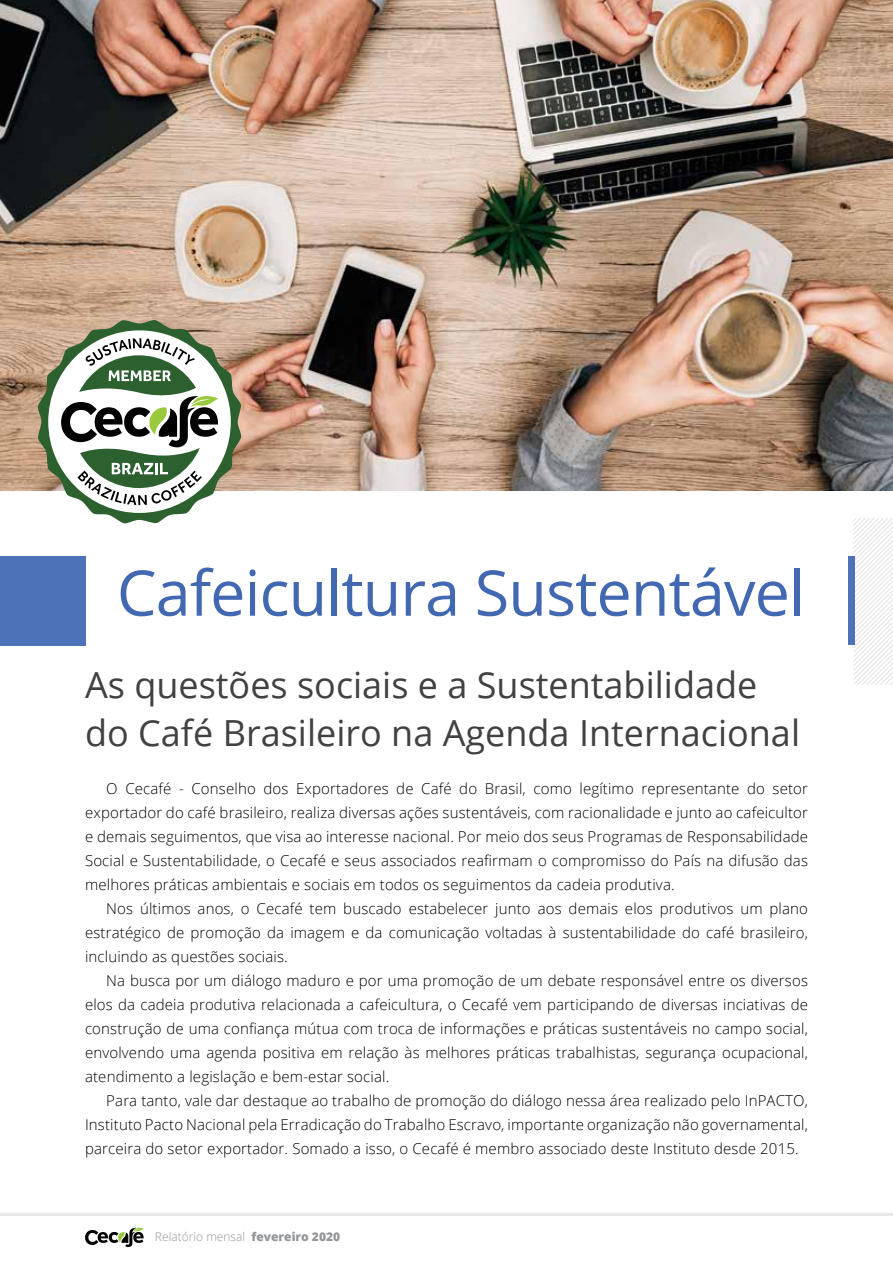
<style>
.page{position:relative;width:893px;height:1263px;background:#fff}
.page>*{position:absolute;margin:0;border:0;box-sizing:border-box;transform-origin:0 0}
.t1{font:63px "Open Sans";letter-spacing:-.015em;color:#4168b1}
.t2{font:36px/48px "Open Sans";color:#414042}
.t3{font:300 15px/24px "Open Sans";letter-spacing:.01em;color:#000;text-align:justify}
.t4{font:300 12px "Open Sans";color:#939598}
.s1{font-weight:800}
</style>
<div class="page">
<hr style="left:0;top:1213px;width:893px;height:3px;background:#e6e7e8">
<svg style="left:85px;top:1227px;width:59px;height:20px"></svg>
<svg style="left:853px;top:518px;width:40px;height:167px"></svg>
<div style="left:848px;top:556px;width:7px;height:89px;background:#4e72b8"></div>
<div style="left:0;top:556px;width:86px;height:89px;background:#4e72b8"></div>
<img style="left:0;top:0;width:893px;height:491px">
<svg style="left:38px;top:320px;width:203px;height:203px"></svg>
<h1 class="t1" style="left:117px;top:550px;width:690px">Cafeicultura Sustentável</h1>
<h2 class="t2" style="left:85px;top:660px;width:716px">As questões sociais e a Sustentabilidade do Café Brasileiro na Agenda Internacional</h2>
<p class="t3" style="left:85px;top:776px;width:724px;text-indent:21px">O Cecafé - Conselho dos Exportadores de Café do Brasil, como legítimo representante do setor exportador do café brasileiro, realiza diversas ações sustentáveis, com racionalidade e junto ao cafeicultor e demais seguimentos, que visa ao interesse nacional. Por meio dos seus Programas de Responsabilidade Social e Sustentabilidade, o Cecafé e seus associados reafirmam o compromisso do País na difusão das melhores práticas ambientais e sociais em todos os seguimentos da cadeia produtiva.</p>
<p class="t3" style="left:85px;top:896px;width:724px;text-indent:21px">Nos últimos anos, o Cecafé tem buscado estabelecer junto aos demais elos produtivos um plano estratégico de promoção da imagem e da comunicação voltadas à sustentabilidade do café brasileiro, incluindo as questões sociais.</p>
<p class="t3" style="left:85px;top:968px;width:724px;text-indent:21px">Na busca por um diálogo maduro e por uma promoção de um debate responsável entre os diversos elos da cadeia produtiva relacionada a cafeicultura, o Cecafé vem participando de diversas inciativas de construção de uma confiança mútua com troca de informações e práticas sustentáveis no campo social, envolvendo uma agenda positiva em relação às melhores práticas trabalhistas, segurança ocupacional, atendimento a legislação e bem-estar social.</p>
<p class="t3" style="left:85px;top:1088px;width:724px;text-indent:21px">Para tanto, vale dar destaque ao trabalho de promoção do diálogo nessa área realizado pelo InPACTO, Instituto Pacto Nacional pela Erradicação do Trabalho Escravo, importante organização não governamental, parceira do setor exportador. Somado a isso, o Cecafé é membro associado deste Instituto desde 2015.</p>
<p class="t4" style="left:155px;top:1229px;width:187px">Relatório mensal <span class="s1">fevereiro 2020</span></p>
</div>
